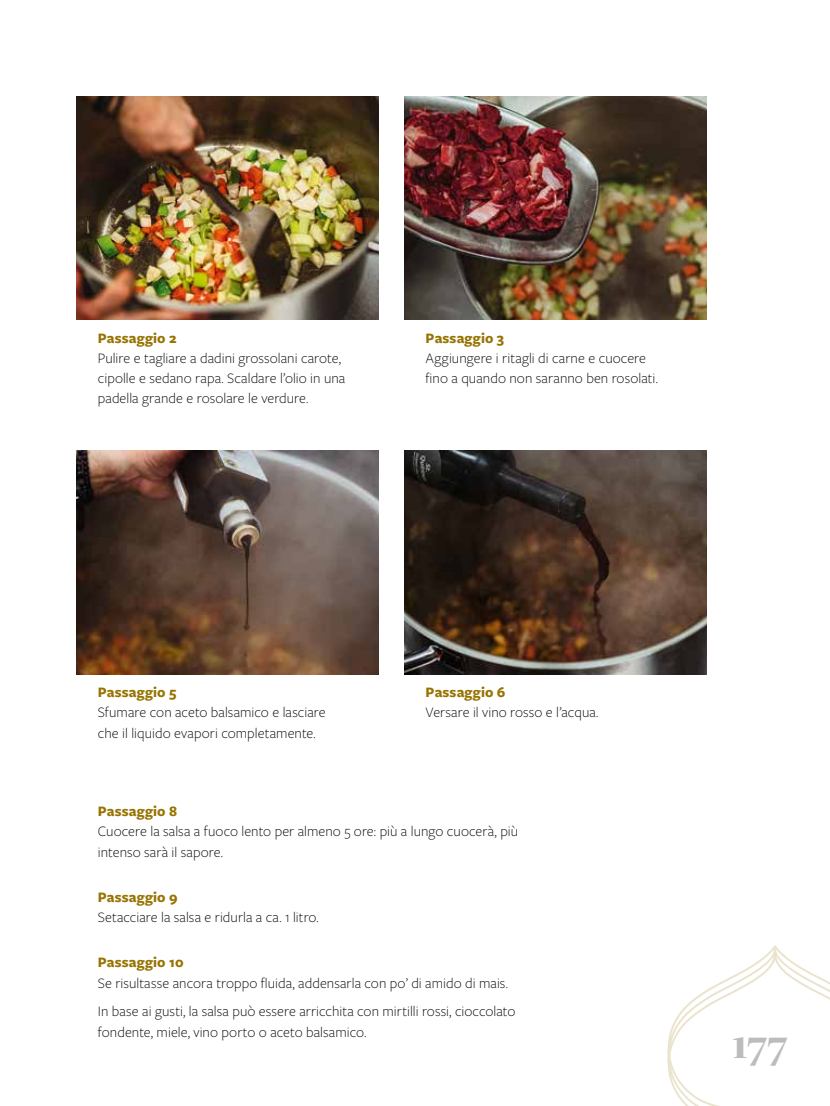
<style>
.page{position:relative;width:830px;height:1106px;background:#fff}
.page>*{position:absolute;margin:0;border:0;box-sizing:border-box;transform-origin:0 0}
.t1{font:900 42px "Freight Disp Pro";color:#bcbcbc}
.t2{font:300 15px/20.2px "Freight Sans Pro";letter-spacing:.005em;color:#000}
.t3{font:700 15px "Freight Sans Pro";letter-spacing:.01em;color:#977300}
</style>
<div class="page">
<svg style="left:667px;top:945px;width:162px;height:161px"></svg>
<img style="left:77px;top:96px;width:301px;height:223px">
<img style="left:404px;top:96px;width:302px;height:223px">
<img style="left:77px;top:451px;width:301px;height:223px">
<img style="left:404px;top:451px;width:302px;height:223px">
<p class="t3" style="left:98px;top:327px;width:80px">Passaggio 2</p>
<p class="t2" style="left:98px;top:347px;width:249px">Pulire e tagliare a dadini grossolani carote, cipolle e sedano rapa. Scaldare l’olio in una padella grande e rosolare le verdure.</p>
<p class="t3" style="left:425px;top:327px;width:80px">Passaggio 3</p>
<p class="t2" style="left:425px;top:347px;width:234px">Aggiungere i ritagli di carne e cuocere fino a quando non saranno ben rosolati.</p>
<p class="t3" style="left:98px;top:682px;width:80px">Passaggio 5</p>
<p class="t2" style="left:98px;top:702px;width:229px">Sfumare con aceto balsamico e lasciare che il liquido evapori completamente.</p>
<p class="t3" style="left:425px;top:682px;width:81px">Passaggio 6</p>
<p class="t2" style="left:425px;top:702px;width:174px">Versare il vino rosso e l’acqua.</p>
<p class="t3" style="left:98px;top:800px;width:81px">Passaggio 8</p>
<p class="t2" style="left:98px;top:820px;width:421px">Cuocere la salsa a fuoco lento per almeno 5 ore: più a lungo cuocerà, più intenso sarà il sapore.</p>
<p class="t3" style="left:98px;top:886px;width:81px">Passaggio 9</p>
<p class="t2" style="left:98px;top:906px;width:222px">Setacciare la salsa e ridurla a ca. 1 litro.</p>
<p class="t3" style="left:98px;top:952px;width:87px">Passaggio 10</p>
<p class="t2" style="left:98px;top:967px;width:419px;line-height:28.8px">Se risultasse ancora troppo fluida, addensarla con po’ di amido di mais.<br>In base ai gusti, la salsa può essere arricchita con mirtilli rossi, cioccolato</p>
<p class="t2" style="left:98px;top:1021px;width:270px">fondente, miele, vino porto o aceto balsamico.</p>
<h1 class="t1" style="left:732px;top:1016px;width:57px">177</h1>
</div>
